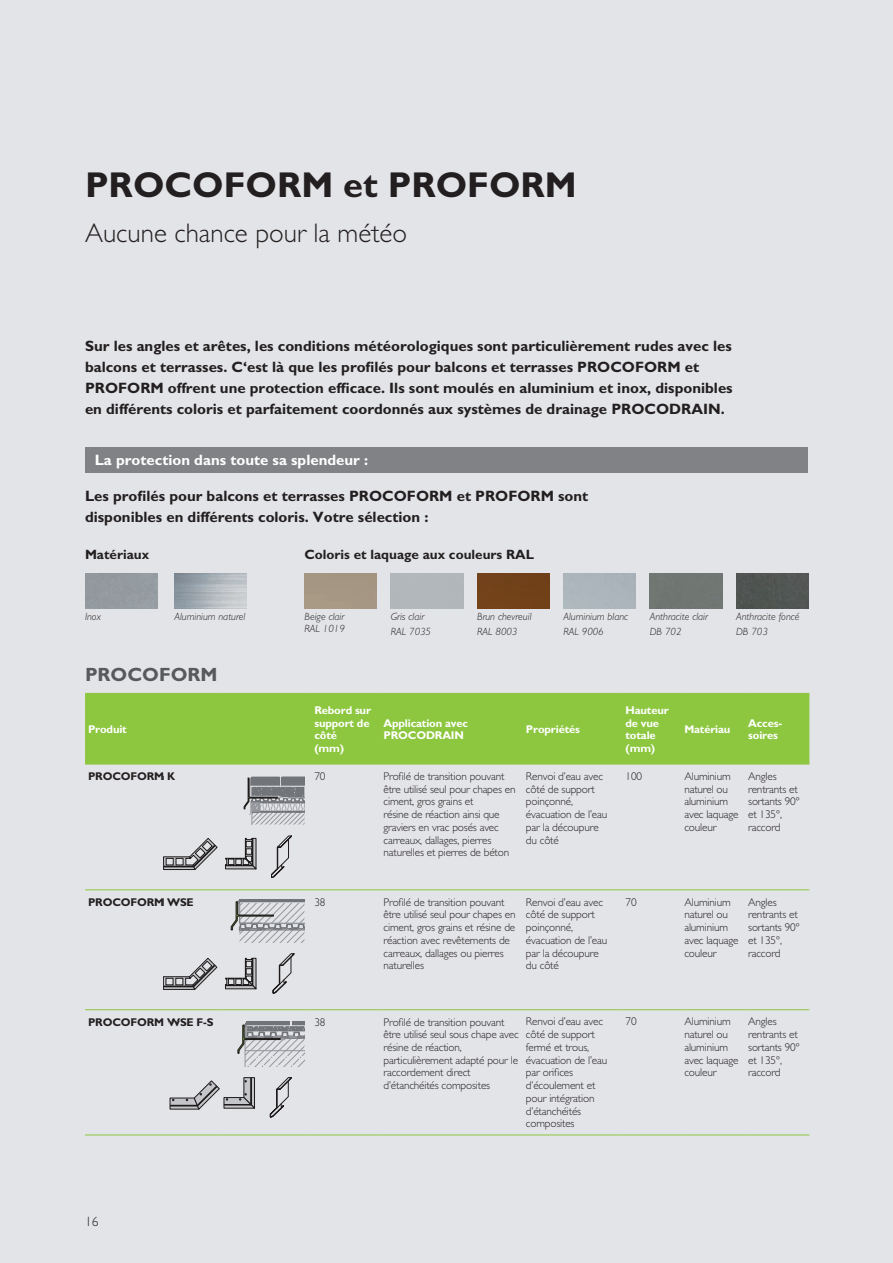
<style>
.page{position:relative;width:893px;height:1263px;background:#e3e4e7}
.page>*{position:absolute;margin:0;border:0;box-sizing:border-box;transform-origin:0 0}
.t1{font:700 36px "Gill Sans";color:#231f20}
.t2{font:300 27px "Gill Sans";color:#231f20}
.t3{font:700 19.2px "Gill Sans";color:#58595b}
.t4{font:700 15px/21px "Gill Sans";color:#231f20}
.t5{font:700 15px "Gill Sans";color:#fff}
.t6{font:700 13.5px "Gill Sans";color:#231f20}
.t7{font:300 13.5px "Gill Sans";color:#231f20}
.t8{font:300 11.25px/12.8px "Gill Sans";letter-spacing:-.015em;color:#231f20}
.t9{font:700 11.25px/12.8px "Gill Sans";letter-spacing:-.015em;color:#fff}
.t10{font:700 11.25px "Gill Sans";letter-spacing:-.015em;color:#231f20}
.t11{font:italic 300 10.5px/15px "Gill Sans";color:#231f20}
</style>
<div class="page">
<div style="left:85px;top:694px;width:724px;height:70px;background:#8dc73f"></div>
<hr style="left:85px;top:693px;width:134px;height:1px;background:#8dc73f">
<hr style="left:219px;top:693px;width:92px;height:1px;background:#8dc73f">
<hr style="left:311px;top:693px;width:70px;height:1px;background:#8dc73f">
<hr style="left:381px;top:693px;width:142px;height:1px;background:#8dc73f">
<hr style="left:523px;top:693px;width:100px;height:1px;background:#8dc73f">
<hr style="left:623px;top:693px;width:58px;height:1px;background:#8dc73f">
<hr style="left:681px;top:693px;width:64px;height:1px;background:#8dc73f">
<hr style="left:745px;top:693px;width:64px;height:1px;background:#8dc73f">
<hr style="left:85px;top:764px;width:134px;height:1px;background:#8dc73f">
<hr style="left:219px;top:764px;width:92px;height:1px;background:#8dc73f">
<hr style="left:311px;top:764px;width:70px;height:1px;background:#8dc73f">
<hr style="left:381px;top:764px;width:142px;height:1px;background:#8dc73f">
<hr style="left:523px;top:764px;width:100px;height:1px;background:#8dc73f">
<hr style="left:623px;top:764px;width:58px;height:1px;background:#8dc73f">
<hr style="left:681px;top:764px;width:64px;height:1px;background:#8dc73f">
<hr style="left:745px;top:764px;width:64px;height:1px;background:#8dc73f">
<hr style="left:85px;top:889px;width:134px;height:1px;background:#8dc73f">
<hr style="left:219px;top:889px;width:92px;height:1px;background:#8dc73f">
<hr style="left:311px;top:889px;width:70px;height:1px;background:#8dc73f">
<hr style="left:381px;top:889px;width:142px;height:1px;background:#8dc73f">
<hr style="left:523px;top:889px;width:100px;height:1px;background:#8dc73f">
<hr style="left:623px;top:889px;width:58px;height:1px;background:#8dc73f">
<hr style="left:681px;top:889px;width:64px;height:1px;background:#8dc73f">
<hr style="left:745px;top:889px;width:64px;height:1px;background:#8dc73f">
<hr style="left:85px;top:1009px;width:134px;height:1px;background:#8dc73f">
<hr style="left:219px;top:1009px;width:92px;height:1px;background:#8dc73f">
<hr style="left:311px;top:1009px;width:70px;height:1px;background:#8dc73f">
<hr style="left:381px;top:1009px;width:142px;height:1px;background:#8dc73f">
<hr style="left:523px;top:1009px;width:100px;height:1px;background:#8dc73f">
<hr style="left:623px;top:1009px;width:58px;height:1px;background:#8dc73f">
<hr style="left:681px;top:1009px;width:64px;height:1px;background:#8dc73f">
<hr style="left:745px;top:1009px;width:64px;height:1px;background:#8dc73f">
<hr style="left:85px;top:1134px;width:134px;height:1px;background:#8dc73f">
<hr style="left:219px;top:1134px;width:92px;height:1px;background:#8dc73f">
<hr style="left:311px;top:1134px;width:70px;height:1px;background:#8dc73f">
<hr style="left:381px;top:1134px;width:142px;height:1px;background:#8dc73f">
<hr style="left:523px;top:1134px;width:100px;height:1px;background:#8dc73f">
<hr style="left:623px;top:1134px;width:58px;height:1px;background:#8dc73f">
<hr style="left:681px;top:1134px;width:64px;height:1px;background:#8dc73f">
<hr style="left:745px;top:1134px;width:64px;height:1px;background:#8dc73f">
<svg style="left:225px;top:958px;width:31px;height:31px"></svg>
<svg style="left:273px;top:953px;width:21px;height:40px"></svg>
<svg style="left:231px;top:899px;width:73px;height:44px"></svg>
<svg style="left:163px;top:958px;width:54px;height:31px"></svg>
<svg style="left:244px;top:776px;width:60px;height:48px"></svg>
<svg style="left:225px;top:838px;width:31px;height:31px"></svg>
<svg style="left:271px;top:836px;width:21px;height:42px"></svg>
<svg style="left:163px;top:838px;width:54px;height:32px"></svg>
<svg style="left:238px;top:1021px;width:66px;height:46px"></svg>
<svg style="left:270px;top:1077px;width:22px;height:40px"></svg>
<svg style="left:170px;top:1077px;width:85px;height:32px"></svg>
<div style="left:85px;top:447px;width:723px;height:25px;background:#808285"></div>
<div style="left:477px;top:574px;width:72px;height:34px;background:#724119"></div>
<div style="left:736px;top:574px;width:72px;height:34px;background:#515552"></div>
<h1 class="t1" style="left:85px;top:164px;width:493px">PROCOFORM et PROFORM</h1>
<h2 class="t2" style="left:85px;top:217px;width:324px">Aucune chance pour la météo</h2>
<p class="t4" style="left:85px;top:336px;width:649px">Sur les angles et arêtes, les conditions météorologiques sont particulièrement rudes avec les balcons et terrasses. C‘est là que les profilés pour balcons et terrasses PROCOFORM et PROFORM offrent une protection efficace. Ils sont moulés en aluminium et inox, disponibles en différents coloris et parfaitement coordonnés aux systèmes de drainage PROCODRAIN.</p>
<h3 class="t5" style="left:95px;top:451px;width:275px">La protection dans toute sa splendeur :</h3>
<h3 class="t4" style="left:85px;top:485px;width:505px">Les profilés pour balcons et terrasses PROCOFORM et PROFORM sont disponibles en différents coloris. Votre sélection :</h3>
<p class="t6" style="left:85px;top:546px;width:66px">Matériaux</p>
<p class="t6" style="left:304px;top:546px;width:231px">Coloris et laquage aux couleurs RAL</p>
<p class="t11" style="left:85px;top:609px;width:18px">Inox</p>
<p class="t11" style="left:174px;top:609px;width:73px">Aluminium naturel</p>
<h3 class="t3" style="left:85px;top:663px;width:134px">PROCOFORM</h3>
<p class="t9" style="left:88px;top:723px;width:40px">Produit</p>
<p class="t11" style="left:304px;top:610px;width:42px;line-height:12px">Beige clair<br>RAL 1019</p>
<p class="t11" style="left:391px;top:609px;width:42px">Gris clair<br>RAL 7035</p>
<p class="t11" style="left:477px;top:609px;width:56px">Brun chevreuil<br>RAL 8003</p>
<p class="t11" style="left:650px;top:609px;width:60px">Anthracite clair<br>DB 702</p>
<p class="t11" style="left:563px;top:609px;width:66px">Aluminium blanc<br>RAL 9006</p>
<p class="t11" style="left:736px;top:609px;width:65px">Anthracite foncé<br>DB 703</p>
<p class="t9" style="left:314px;top:704px;width:58px">Rebord sur support de côté<br>(mm)</p>
<p class="t9" style="left:384px;top:716px;width:86px">Application avec<br>PROCODRAIN</p>
<p class="t9" style="left:526px;top:723px;width:56px">Propriétés</p>
<p class="t9" style="left:626px;top:704px;width:45px">Hauteur de vue totale (mm)</p>
<p class="t9" style="left:684px;top:723px;width:48px">Matériau</p>
<p class="t9" style="left:748px;top:716px;width:35px">Acces&shy;soires</p>
<p class="t10" style="left:88px;top:769px;width:89px">PROCOFORM K</p>
<p class="t8" style="left:314px;top:770px;width:13px">70</p>
<p class="t8" style="left:384px;top:770px;width:134px">Profilé de transition pouvant être utilisé seul pour chapes en ciment, gros grains et<br>résine de réaction ainsi que graviers en vrac posés avec carreaux, dallages, pierres naturelles et pierres de béton</p>
<p class="t8" style="left:526px;top:770px;width:83px">Renvoi d’eau avec côté de support poinçonné, évacuation de l’eau par la découpure du côté</p>
<p class="t8" style="left:626px;top:770px;width:18px">100</p>
<p class="t8" style="left:684px;top:770px;width:56px">Aluminium naturel ou aluminium avec laquage couleur</p>
<p class="t8" style="left:748px;top:770px;width:53px">Angles rentrants et sortants 90° et 135°, raccord</p>
<p class="t10" style="left:88px;top:895px;width:107px">PROCOFORM WSE</p>
<p class="t8" style="left:314px;top:896px;width:13px">38</p>
<p class="t8" style="left:384px;top:896px;width:134px">Profilé de transition pouvant être utilisé seul pour chapes en ciment, gros grains et résine de réaction avec revêtements de carreaux, dallages ou pierres naturelles</p>
<p class="t8" style="left:526px;top:896px;width:83px">Renvoi d’eau avec côté de support poinçonné, évacuation de l’eau par la découpure du côté</p>
<p class="t8" style="left:626px;top:895px;width:13px">70</p>
<p class="t8" style="left:684px;top:895px;width:56px">Aluminium naturel ou aluminium avec laquage couleur</p>
<p class="t8" style="left:748px;top:895px;width:53px">Angles rentrants et sortants 90° et 135°, raccord</p>
<p class="t10" style="left:88px;top:1015px;width:127px">PROCOFORM WSE F-S</p>
<p class="t8" style="left:314px;top:1015px;width:13px">38</p>
<p class="t8" style="left:384px;top:1015px;width:137px">Profilé de transition pouvant être utilisé seul sous chape avec résine de réaction, particulièrement adapté pour le raccordement direct d’étanchéités composites</p>
<p class="t8" style="left:526px;top:1015px;width:83px">Renvoi d’eau avec côté de support fermé et trous, évacuation de l’eau par orifices d’écoulement et pour intégration d’étanchéités composites</p>
<p class="t8" style="left:626px;top:1015px;width:13px">70</p>
<p class="t8" style="left:684px;top:1015px;width:56px">Aluminium naturel ou aluminium avec laquage couleur</p>
<p class="t8" style="left:748px;top:1015px;width:53px">Angles rentrants et sortants 90° et 135°, raccord</p>
<p class="t7" style="left:85px;top:1214px;width:15px">16</p>
</div>
